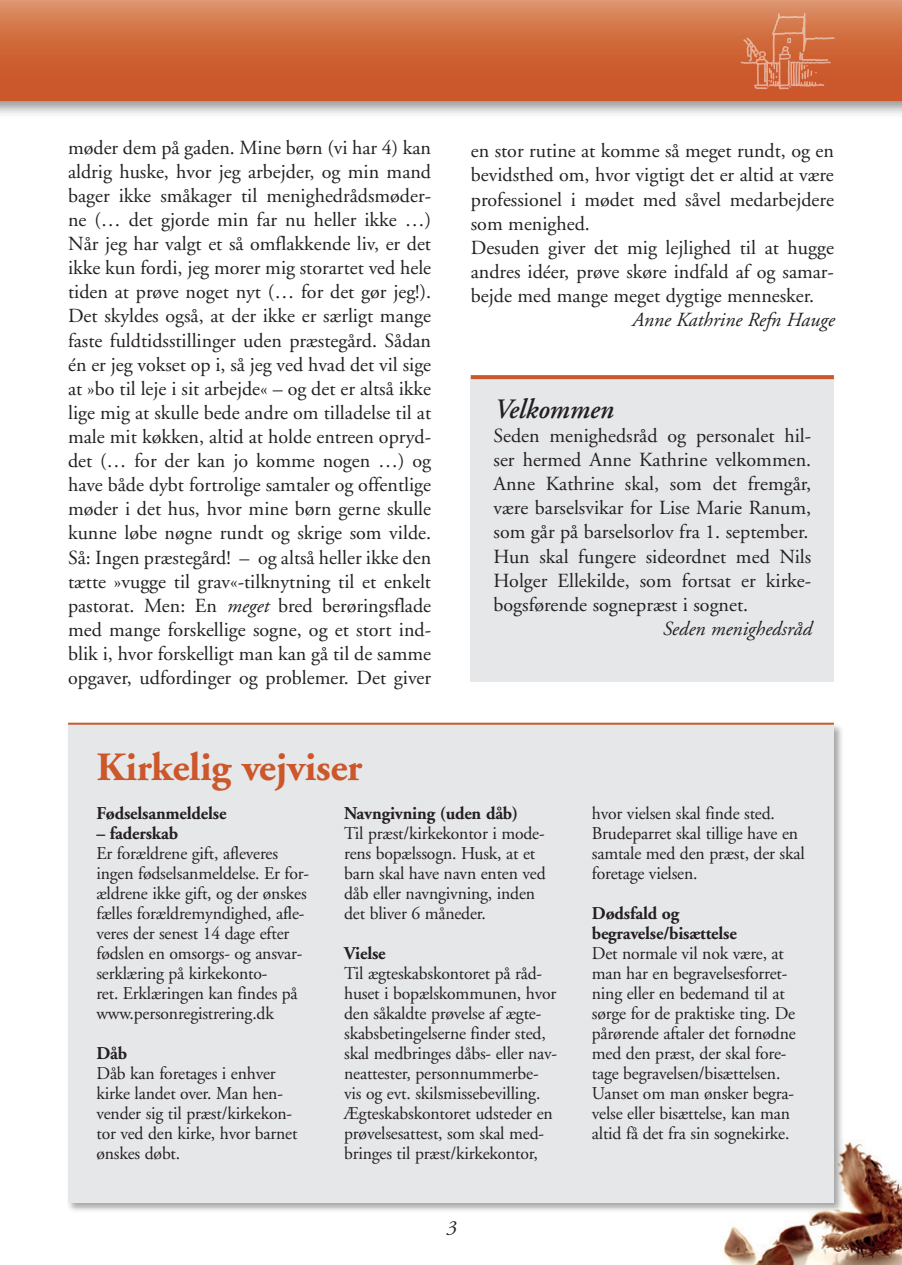
<style>
.page{position:relative;width:902px;height:1265px;background:#fff}
.page>*{position:absolute;margin:0;border:0;box-sizing:border-box;transform-origin:0 0}
.t1{font:700 40px "Adobe Garamond";letter-spacing:-.01em;color:#cb572b}
.t2{font:italic 600 28px "Adobe Garamond";color:#231f20;scale:.95 1}
.t3{font:20px/24.2px "Adobe Garamond";color:#231f20}
.t4{font:italic 20px "Adobe Garamond";color:#231f20}
.t5{font:18px/20px "Adobe Garamond";letter-spacing:-.01em;color:#231f20}
.t6{font:700 18px/20px "Adobe Garamond";letter-spacing:-.01em;color:#231f20}
.s1{font-style:italic}
</style>
<div class="page">
<img style="left:722px;top:1140px;width:179px;height:124px">
<div style="left:0;top:0;width:901px;height:119px;background:#231f20;opacity:.5"></div>
<svg style="left:0;top:0;width:901px;height:101px;background:#d06a3e"></svg>
<img style="left:728px;top:3px;width:121px;height:95px">
<div style="left:471px;top:375px;width:362px;height:306px;background:#e6e7e9"></div>
<svg style="left:471px;top:375px;width:362px;height:4px"></svg>
<div style="left:66px;top:722px;width:777px;height:490px;background:#231f20;opacity:.4"></div>
<div style="left:68px;top:724px;width:765px;height:478px;background:#e6e7e9"></div>
<hr style="left:68px;top:722px;width:765px;height:2px;background:#cb572b">
<p class="t3" style="left:68px;top:136px;width:364px;text-align:justify">møder dem på gaden. Mine børn (vi har 4) kan aldrig huske, hvor jeg arbejder, og min mand bager ikke småkager til menighedrådsmøder&shy;ne (… det gjorde min far nu heller ikke …)<br>Når jeg har valgt et så omflakkende liv, er det ikke kun fordi, jeg morer mig storartet ved hele tiden at prøve noget nyt (… for det gør jeg!).<br>Det skyldes også, at der ikke er særligt mange faste fuldtidsstillinger uden præstegård. Sådan én er jeg vokset op i, så jeg ved hvad det vil sige at »bo til leje i sit arbejde« – og det er altså ikke lige mig at skulle bede andre om tilladelse til at male mit køkken, altid at holde entreen opryd&shy;det (… for der kan jo komme nogen …) og have både dybt fortrolige samtaler og offentlige møder i det hus, hvor mine børn gerne skulle kunne løbe nøgne rundt og skrige som vilde.<br>Så: Ingen præstegård! – og altså heller ikke den tætte »vugge til grav«-tilknytning til et enkelt pastorat. Men: En <span class="s1">meget</span> bred berøringsflade med mange forskellige sogne, og et stort ind&shy;blik i, hvor forskelligt man kan gå til de samme opgaver, udfordinger og problemer. Det giver</p>
<p class="t3" style="left:471px;top:139px;width:364px">en stor rutine at komme så meget rundt, og en bevidsthed om, hvor vigtigt det er altid at være professionel i mødet med såvel medarbejdere som menighed.<br>Desuden giver det mig lejlighed til at hugge andres idéer, prøve skøre indfald af og samar&shy;bejde med mange meget dygtige mennesker.</p>
<p class="t4" style="left:631px;top:309px;width:204px">Anne Kathrine Refn Hauge</p>
<h2 class="t2" style="left:493px;top:393px;width:127px">Velkommen</h2>
<p class="t3" style="left:493px;top:424px;width:319px">Seden menighedsråd og personalet hil&shy;ser hermed Anne Kathrine velkommen.<br>Anne Kathrine skal, som det fremgår, være barselsvikar for Lise Marie Ranum, som går på barselsorlov fra 1. september.<br>Hun skal fungere sideordnet med Nils Holger Ellekilde, som fortsat er kirke&shy;bogsførende sognepræst i sognet.</p>
<p class="t4" style="left:662px;top:617px;width:151px">Seden menighedsråd</p>
<h1 class="t1" style="left:96px;top:745px;width:267px">Kirkelig vejviser</h1>
<p class="t6" style="left:96px;top:803px;width:131px">Fødselsanmeldelse</p>
<p class="t6" style="left:96px;top:823px;width:83px">– faderskab</p>
<p class="t5" style="left:96px;top:844px;width:214px">Er forældrene gift, afleveres ingen fødselsanmeldelse. Er for&shy;ældrene ikke gift, og der ønskes fælles forældremyndighed, afle&shy;veres der senest 14 dage efter fødslen en omsorgs- og ansvar&shy;serklæring på kirkekonto-<br>ret. Erklæringen kan findes på www.personregistrering.dk</p>
<p class="t6" style="left:96px;top:1043px;width:32px">Dåb</p>
<p class="t5" style="left:96px;top:1064px;width:202px">Dåb kan foretages i enhver kirke landet over. Man hen&shy;vender sig til præst/kirkekon&shy;tor ved den kirke, hvor barnet ønskes døbt.</p>
<p class="t6" style="left:344px;top:803px;width:175px">Navngivning (uden dåb)</p>
<p class="t5" style="left:344px;top:824px;width:203px">Til præst/kirkekontor i mode&shy;rens bopælssogn. Husk, at et barn skal have navn enten ved dåb eller navngivning, inden det bliver 6 måneder.</p>
<p class="t6" style="left:344px;top:943px;width:43px">Vielse</p>
<p class="t5" style="left:344px;top:964px;width:214px">Til ægteskabskontoret på råd&shy;huset i bopælskommunen, hvor den såkaldte prøvelse af ægte&shy;skabsbetingelserne finder sted, skal medbringes dåbs- eller nav&shy;neattester, personnummerbe&shy;vis og evt. skilsmissebevilling.<br>Ægteskabskontoret udsteder en prøvelsesattest, som skal med&shy;bringes til præst/kirkekontor,</p>
<p class="t4" style="left:446px;top:1216px;width:11px">3</p>
<p class="t5" style="left:591px;top:804px;width:214px">hvor vielsen skal finde sted.<br>Brudeparret skal tillige have en samtale med den præst, der skal foretage vielsen.</p>
<p class="t6" style="left:591px;top:903px;width:146px">Dødsfald og begravelse/bisættelse</p>
<p class="t5" style="left:591px;top:943px;width:205px">Det normale vil nok være, at man har en begravelsesforret&shy;ning eller en bedemand til at sørge for de praktiske ting. De pårørende aftaler det fornødne med den præst, der skal fore&shy;tage begravelsen/bisættelsen.<br>Uanset om man ønsker begra&shy;velse eller bisættelse, kan man altid få det fra sin sognekirke.</p>
</div>
